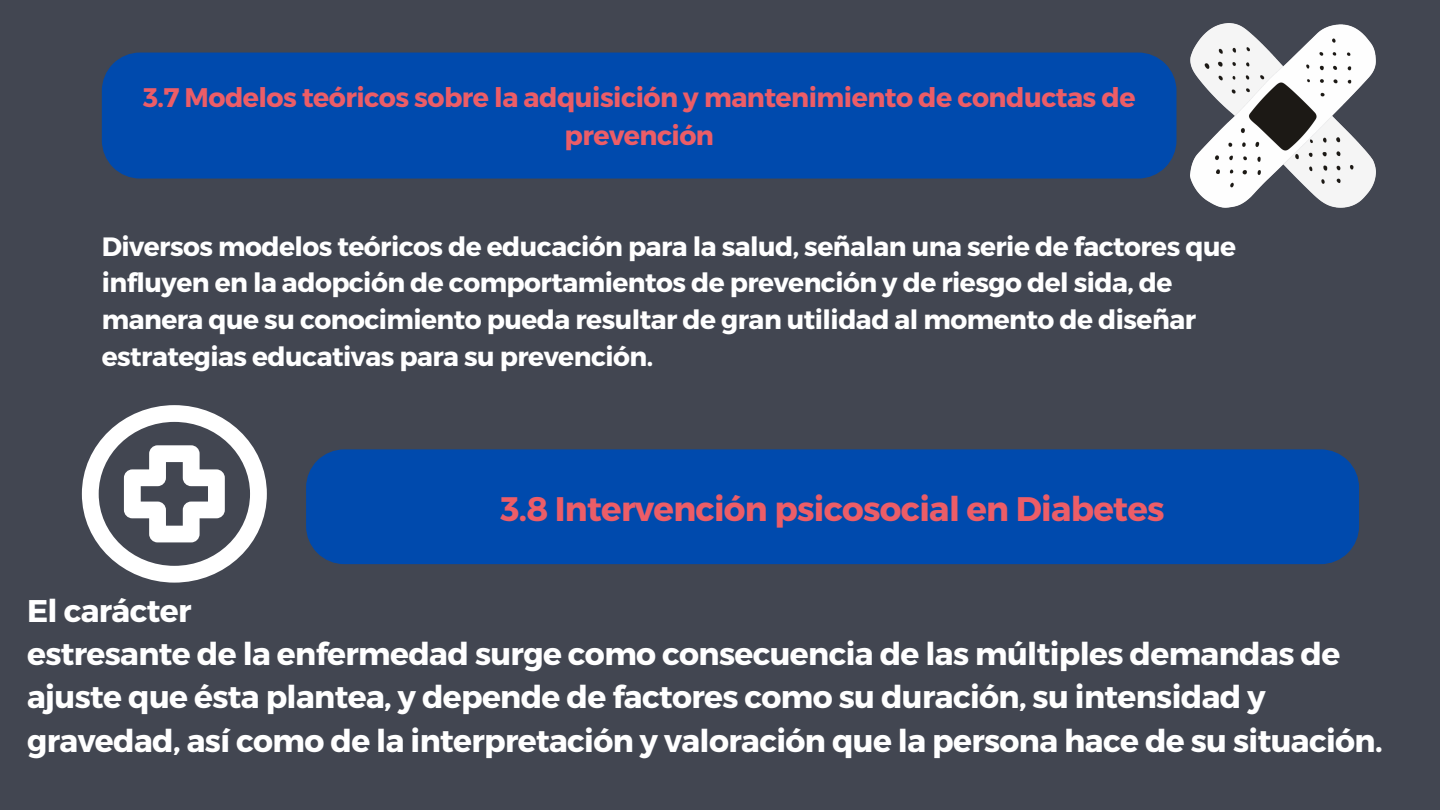
<style>
.page{position:relative;width:1440px;height:810px;background:#424651}
.page>*{position:absolute;margin:0;border:0;box-sizing:border-box;transform-origin:0 0}
.t1{font:700 34px "Montserrat";letter-spacing:-.02em;color:#ec5d67}
.t2{font:700 31.4px/43.4px "Montserrat";letter-spacing:-.02em;color:#fff}
.t3{font:700 26.9px/37.5px "Montserrat";letter-spacing:-.02em;color:#ec5d67;text-align:center}
.t4{font:700 26.5px/36.8px "Montserrat";letter-spacing:-.02em;color:#fff}
</style>
<div class="page">
<div style="left:102px;top:53px;width:1074px;height:126px;background:#004aad"></div>
<div style="left:306px;top:449px;width:1053px;height:115px;background:#004aad"></div>
<svg style="left:82px;top:405px;width:185px;height:178px"></svg>
<img style="left:1191px;top:23px;width:184px;height:185px">
<p class="t3" style="left:143px;top:78px;width:994px">3.7 Modelos teóricos sobre la adquisición y mantenimiento de conductas de prevención</p>
<p class="t4" style="left:102px;top:226px;width:1136px">Diversos modelos teóricos de educación para la salud, señalan una serie de factores que influyen en la adopción de comportamientos de prevención y de riesgo del sida, de manera que su conocimiento pueda resultar de gran utilidad al momento de diseñar estrategias educativas para su prevención.</p>
<p class="t1" style="left:500px;top:486px;width:666px">3.8 Intervención psicosocial en Diabetes</p>
<p class="t2" style="left:27px;top:587px;width:1357px">El carácter<br>estresante de la enfermedad surge como consecuencia de las múltiples demandas de ajuste que ésta plantea, y depende de factores como su duración, su intensidad y gravedad, así como de la interpretación y valoración que la persona hace de su situación.</p>
</div>
